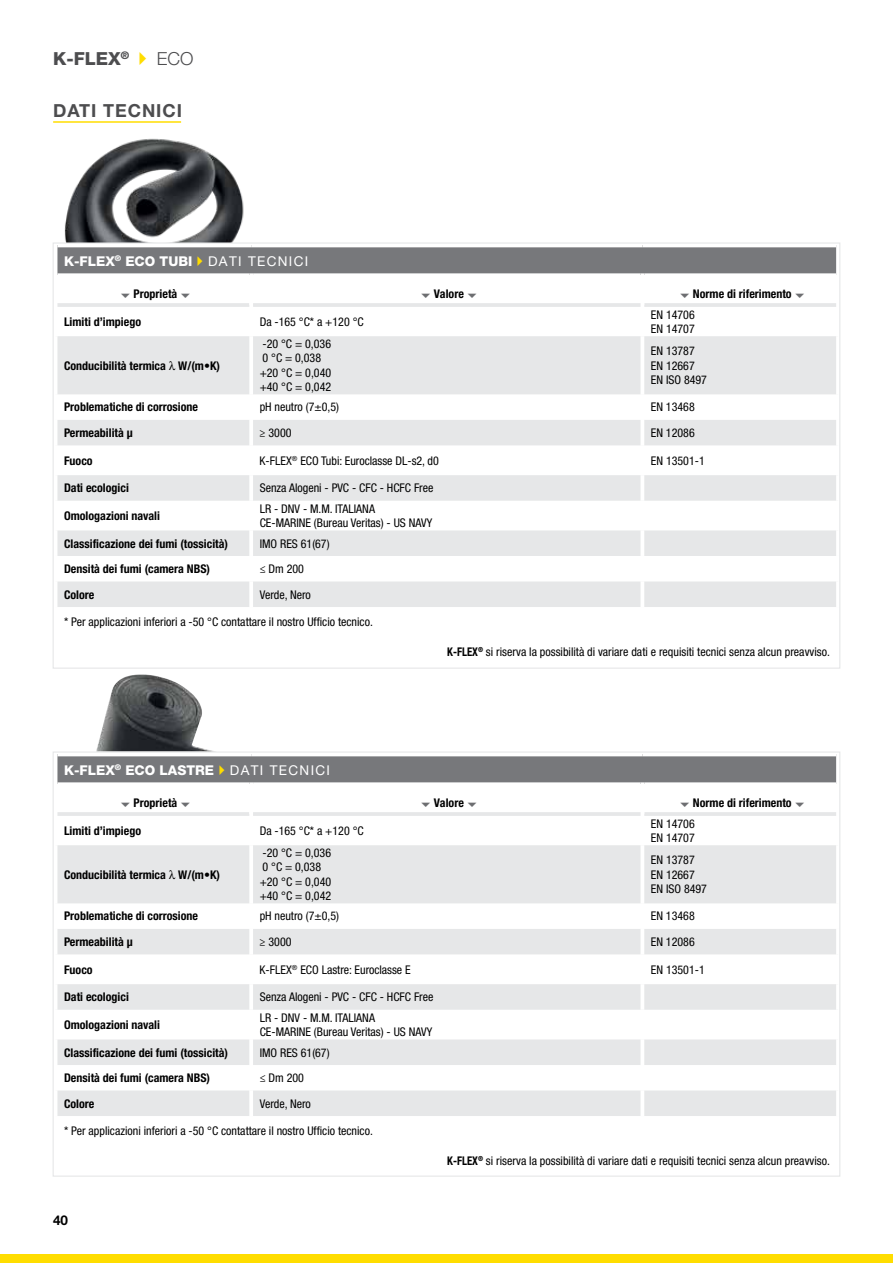
<style>
.page{position:relative;width:893px;height:1263px;background:#fff}
.page>*{position:absolute;margin:0;border:0;box-sizing:border-box;transform-origin:0 0}
.t1{font:700 18px "Helvetica Neue LT Std";letter-spacing:.05em;color:#4d4d4f}
.t2{font:800 18px "Helvetica Neue LT Std";color:#4d4d4f}
.t3{font:300 18px "Helvetica Neue LT Std";color:#4d4d4f}
.t4{font:800 13.5px "Helvetica Neue LT Std";color:#fff}
.t5{font:700 13.5px "Helvetica Neue LT Std";color:#000}
.t6{font:condensed 12px/14.4px "Helvetica Neue LT Std";color:#000}
.t7{font:700 condensed 12px "Helvetica Neue LT Std";color:#000}
.s1{font-weight:400}
.s2{font-weight:700}
</style>
<div class="page">
<div style="left:0;top:1254px;width:893px;height:9px;background:#fd0"></div>
<img style="left:64px;top:138px;width:180px;height:104px">
<img style="left:96px;top:674px;width:117px;height:77px">
<hr style="left:53px;top:121px;width:128px;height:2px;background:#fd0">
<div style="left:56px;top:245px;width:782px;height:30px;background:#77787b"></div>
<svg style="left:57px;top:336px;width:779px;height:271px;fill:#e6e7e8"></svg>
<hr style="left:57px;top:244px;width:194px;height:3px;background:#fff">
<hr style="left:54px;top:244px;width:3px;height:31px;background:#fff">
<hr style="left:251px;top:244px;width:391px;height:3px;background:#fff">
<hr style="left:642px;top:244px;width:194px;height:3px;background:#fff">
<svg style="left:836px;top:245px;width:2px;height:30px"></svg>
<hr style="left:249px;top:336px;width:4px;height:58px;background:#fff">
<svg style="left:640px;top:336px;width:4px;height:58px"></svg>
<hr style="left:249px;top:394px;width:4px;height:26px;background:#fff">
<hr style="left:640px;top:394px;width:4px;height:26px;background:#fff">
<hr style="left:249px;top:420px;width:4px;height:25px;background:#fff">
<svg style="left:640px;top:420px;width:4px;height:25px"></svg>
<hr style="left:249px;top:445px;width:4px;height:30px;background:#fff">
<hr style="left:640px;top:445px;width:4px;height:30px;background:#fff">
<hr style="left:249px;top:475px;width:4px;height:26px;background:#fff">
<svg style="left:640px;top:475px;width:4px;height:26px"></svg>
<hr style="left:249px;top:501px;width:4px;height:29px;background:#fff">
<hr style="left:640px;top:501px;width:4px;height:29px;background:#fff">
<hr style="left:249px;top:530px;width:4px;height:26px;background:#fff">
<svg style="left:640px;top:530px;width:4px;height:26px"></svg>
<hr style="left:249px;top:556px;width:4px;height:25px;background:#fff">
<hr style="left:640px;top:556px;width:4px;height:25px;background:#fff">
<hr style="left:249px;top:581px;width:4px;height:26px;background:#fff">
<svg style="left:640px;top:581px;width:4px;height:26px"></svg>
<svg style="left:57px;top:273px;width:192px;height:2px"></svg>
<svg style="left:644px;top:273px;width:192px;height:2px"></svg>
<hr style="left:57px;top:303px;width:192px;height:4px;background:#e6e7e8">
<hr style="left:644px;top:303px;width:192px;height:4px;background:#e6e7e8">
<svg style="left:253px;top:273px;width:387px;height:2px"></svg>
<hr style="left:249px;top:273px;width:4px;height:32px;background:#fff">
<hr style="left:640px;top:273px;width:4px;height:32px;background:#fff">
<hr style="left:253px;top:303px;width:387px;height:4px;background:#e6e7e8">
<div style="left:56px;top:754px;width:782px;height:30px;background:#77787b"></div>
<svg style="left:57px;top:845px;width:779px;height:271px;fill:#e6e7e8"></svg>
<hr style="left:249px;top:845px;width:4px;height:58px;background:#fff">
<svg style="left:640px;top:845px;width:4px;height:58px"></svg>
<hr style="left:249px;top:903px;width:4px;height:26px;background:#fff">
<hr style="left:640px;top:903px;width:4px;height:26px;background:#fff">
<hr style="left:249px;top:929px;width:4px;height:25px;background:#fff">
<svg style="left:640px;top:929px;width:4px;height:25px"></svg>
<hr style="left:249px;top:954px;width:4px;height:30px;background:#fff">
<hr style="left:640px;top:954px;width:4px;height:30px;background:#fff">
<hr style="left:249px;top:984px;width:4px;height:26px;background:#fff">
<svg style="left:640px;top:984px;width:4px;height:26px"></svg>
<hr style="left:249px;top:1010px;width:4px;height:29px;background:#fff">
<hr style="left:640px;top:1010px;width:4px;height:29px;background:#fff">
<hr style="left:249px;top:1039px;width:4px;height:26px;background:#fff">
<svg style="left:640px;top:1039px;width:4px;height:26px"></svg>
<hr style="left:249px;top:1065px;width:4px;height:25px;background:#fff">
<hr style="left:640px;top:1065px;width:4px;height:25px;background:#fff">
<hr style="left:249px;top:1090px;width:4px;height:26px;background:#fff">
<svg style="left:640px;top:1090px;width:4px;height:26px"></svg>
<hr style="left:57px;top:812px;width:192px;height:4px;background:#e6e7e8">
<hr style="left:644px;top:812px;width:192px;height:4px;background:#e6e7e8">
<hr style="left:249px;top:782px;width:4px;height:32px;background:#fff">
<hr style="left:640px;top:782px;width:4px;height:32px;background:#fff">
<hr style="left:253px;top:812px;width:387px;height:4px;background:#e6e7e8">
<hr style="left:57px;top:753px;width:194px;height:3px;background:#fff">
<hr style="left:54px;top:753px;width:3px;height:31px;background:#fff">
<hr style="left:251px;top:753px;width:391px;height:3px;background:#fff">
<hr style="left:642px;top:753px;width:194px;height:3px;background:#fff">
<svg style="left:836px;top:754px;width:2px;height:30px"></svg>
<svg style="left:57px;top:782px;width:192px;height:2px"></svg>
<svg style="left:253px;top:782px;width:387px;height:2px"></svg>
<svg style="left:644px;top:782px;width:192px;height:2px"></svg>
<svg style="left:169px;top:360px;width:6px;height:10px"></svg>
<svg style="left:169px;top:869px;width:6px;height:10px"></svg>
<h1 class="t2" style="left:53px;top:48px;width:78px">K-FLEX<sup>®</sup></h1>
<h1 class="t3" style="left:157px;top:48px;width:38px">ECO</h1>
<h1 class="t1" style="left:53px;top:99px;width:130px">DATI TECNICI</h1>
<p class="t4" style="left:64px;top:253px;width:246px">K-FLEX<sup>®</sup> ECO TUBI <span class="s1">DATI TECNICI</span></p>
<p class="t7" style="left:134px;top:287px;width:45px">Proprietà</p>
<p class="t7" style="left:434px;top:287px;width:31px">Valore</p>
<p class="t7" style="left:693px;top:287px;width:100px">Norme di riferimento</p>
<p class="t7" style="left:64px;top:314px;width:79px">Limiti d’impiego</p>
<p class="t6" style="left:260px;top:314px;width:105px">Da -165 °C* a +120 °C</p>
<p class="t6" style="left:651px;top:307px;width:45px">EN 14706<br>EN 14707</p>
<p class="t7" style="left:64px;top:358px;width:157px">Conducibilità termica W/(m•K)</p>
<p class="t6" style="left:260px;top:336px;width:73px">-20 °C = 0,036<br>0 °C = 0,038 +20 °C = 0,040 +40 °C = 0,042</p>
<p class="t6" style="left:651px;top:344px;width:58px">EN 13787<br>EN 12667<br>EN ISO 8497</p>
<p class="t7" style="left:64px;top:400px;width:136px">Problematiche di corrosione</p>
<p class="t6" style="left:260px;top:400px;width:81px">pH neutro (7±0,5)</p>
<p class="t6" style="left:651px;top:400px;width:45px">EN 13468</p>
<p class="t7" style="left:64px;top:425px;width:70px">Permeabilità µ</p>
<p class="t6" style="left:260px;top:425px;width:33px">≥ 3000</p>
<p class="t6" style="left:651px;top:425px;width:45px">EN 12086</p>
<p class="t7" style="left:64px;top:453px;width:30px">Fuoco</p>
<p class="t6" style="left:260px;top:453px;width:181px">K-FLEX<sup>®</sup> ECO Tubi: Euroclasse DL-s2, d0</p>
<p class="t6" style="left:651px;top:453px;width:55px">EN 13501-1</p>
<p class="t7" style="left:64px;top:481px;width:66px">Dati ecologici</p>
<p class="t6" style="left:260px;top:481px;width:175px">Senza Alogeni - PVC - CFC - HCFC Free</p>
<p class="t7" style="left:64px;top:508px;width:97px">Omologazioni navali</p>
<p class="t6" style="left:260px;top:501px;width:174px">LR - DNV - M.M. ITALIANA<br>CE-MARINE (Bureau Veritas) - US NAVY</p>
<p class="t7" style="left:64px;top:536px;width:166px">Classificazione dei fumi (tossicità)</p>
<p class="t6" style="left:260px;top:536px;width:71px">IMO RES 61(67)</p>
<p class="t7" style="left:64px;top:561px;width:148px">Densità dei fumi (camera NBS)</p>
<p class="t6" style="left:260px;top:561px;width:46px">≤ Dm 200</p>
<p class="t7" style="left:64px;top:587px;width:32px">Colore</p>
<p class="t6" style="left:260px;top:587px;width:53px">Verde, Nero</p>
<p class="t6" style="left:64px;top:615px;width:310px">* Per applicazioni inferiori a -50 °C contattare il nostro Ufficio tecnico.</p>
<p class="t6" style="left:447px;top:644px;width:384px"><span class="s2">K-FLEX</span><sup>®</sup> si riserva la possibilità di variare dati e requisiti tecnici senza alcun preavviso.</p>
<p class="t4" style="left:64px;top:762px;width:268px">K-FLEX<sup>®</sup> ECO LASTRE <span class="s1">DATI TECNICI</span></p>
<p class="t7" style="left:134px;top:796px;width:45px">Proprietà</p>
<p class="t7" style="left:434px;top:796px;width:31px">Valore</p>
<p class="t7" style="left:693px;top:796px;width:100px">Norme di riferimento</p>
<p class="t7" style="left:64px;top:823px;width:79px">Limiti d’impiego</p>
<p class="t6" style="left:260px;top:823px;width:105px">Da -165 °C* a +120 °C</p>
<p class="t6" style="left:651px;top:816px;width:45px">EN 14706<br>EN 14707</p>
<p class="t7" style="left:64px;top:867px;width:157px">Conducibilità termica W/(m•K)</p>
<p class="t6" style="left:260px;top:845px;width:73px">-20 °C = 0,036<br>0 °C = 0,038 +20 °C = 0,040 +40 °C = 0,042</p>
<p class="t6" style="left:651px;top:853px;width:58px">EN 13787<br>EN 12667<br>EN ISO 8497</p>
<p class="t7" style="left:64px;top:909px;width:136px">Problematiche di corrosione</p>
<p class="t6" style="left:260px;top:909px;width:81px">pH neutro (7±0,5)</p>
<p class="t6" style="left:651px;top:909px;width:45px">EN 13468</p>
<p class="t7" style="left:64px;top:934px;width:70px">Permeabilità µ</p>
<p class="t6" style="left:260px;top:934px;width:33px">≥ 3000</p>
<p class="t6" style="left:651px;top:934px;width:45px">EN 12086</p>
<p class="t7" style="left:64px;top:962px;width:30px">Fuoco</p>
<p class="t6" style="left:260px;top:962px;width:153px">K-FLEX<sup>®</sup> ECO Lastre: Euroclasse E</p>
<p class="t6" style="left:651px;top:962px;width:55px">EN 13501-1</p>
<p class="t7" style="left:64px;top:990px;width:66px">Dati ecologici</p>
<p class="t6" style="left:260px;top:990px;width:175px">Senza Alogeni - PVC - CFC - HCFC Free</p>
<p class="t7" style="left:64px;top:1017px;width:97px">Omologazioni navali</p>
<p class="t6" style="left:260px;top:1010px;width:174px">LR - DNV - M.M. ITALIANA<br>CE-MARINE (Bureau Veritas) - US NAVY</p>
<p class="t7" style="left:64px;top:1045px;width:166px">Classificazione dei fumi (tossicità)</p>
<p class="t6" style="left:260px;top:1045px;width:71px">IMO RES 61(67)</p>
<p class="t7" style="left:64px;top:1070px;width:148px">Densità dei fumi (camera NBS)</p>
<p class="t6" style="left:260px;top:1070px;width:46px">≤ Dm 200</p>
<p class="t7" style="left:64px;top:1096px;width:32px">Colore</p>
<p class="t6" style="left:260px;top:1096px;width:53px">Verde, Nero</p>
<p class="t6" style="left:64px;top:1124px;width:310px">* Per applicazioni inferiori a -50 °C contattare il nostro Ufficio tecnico.</p>
<p class="t6" style="left:447px;top:1153px;width:384px"><span class="s2">K-FLEX</span><sup>®</sup> si riserva la possibilità di variare dati e requisiti tecnici senza alcun preavviso.</p>
<p class="t5" style="left:53px;top:1212px;width:17px">40</p>
</div>
